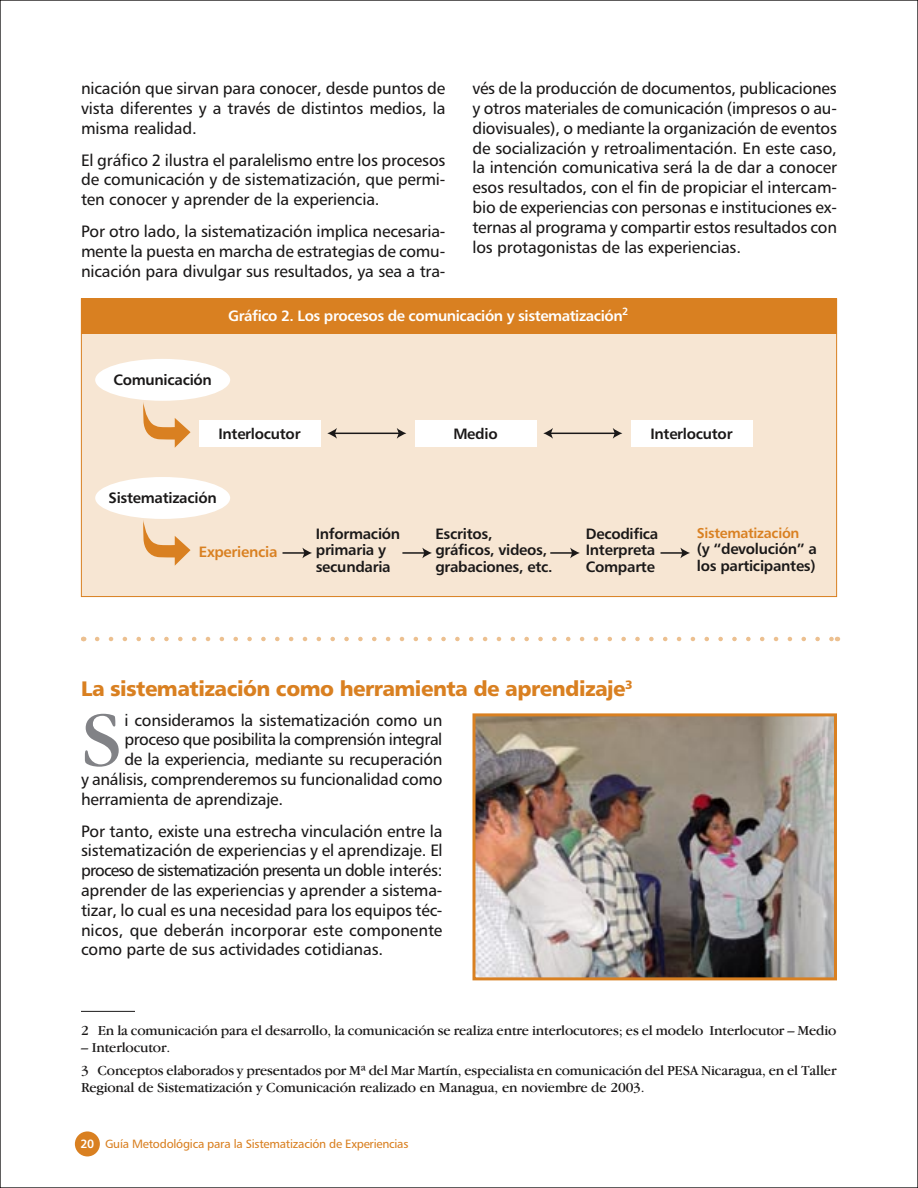
<style>
.page{position:relative;width:918px;height:1188px;background:#fff}
.page>*{position:absolute;margin:0;border:0;box-sizing:border-box;transform-origin:0 0}
.cuerpo_cap{font:79.35px "Garamond IT Cby BT";color:#818286}
.sub_1{font:21px "Humanist 777 BT Black B";letter-spacing:-.025em;color:#d98021}
.cuerpo{font:16.5px/19.8px "Humanist 777 BT Roman B";letter-spacing:-.01em;color:#1a1818;text-align:justify}
.cuerpo_cap-2{font:16.5px "Humanist 777 BT Roman B";letter-spacing:-.015em;color:#1a1818}
.t1{font:15px/16.5px "Humanist 777 BT Bold B";letter-spacing:-.02em;color:#1a1818}
.t2{font:15px "Humanist 777 BT Bold B";letter-spacing:-.03em;color:#fff}
.t3{font:15px "Humanist 777 BT Bold B";letter-spacing:-.02em;color:#d98021}
.pie_de_pág{font:14.25px/17.1px "Garamond IT Cby BT";letter-spacing:-.01em;color:#1a1818}
.t4{font:14.25px "Humanist 777 BT Bold B";letter-spacing:-.02em;color:#d98021}
.t5{font:12px "Humanist 777 BT Roman B";letter-spacing:-.02em;color:#d98021}
.s1{font-family:"Humanist 777 BT Bold B";color:#fff}
</style>
<div class="page">
<div style="left:75px;top:1131px;width:25px;height:25px;background:#d98021;border-radius:50%"></div>
<svg style="left:917px;top:0;width:1px;height:1188px"></svg>
<div style="left:81px;top:332px;width:756px;height:265px;background:#f7e6d3"></div>
<div style="left:81px;top:299px;width:756px;height:35px;background:#d98021"></div>
<div style="left:95px;top:359px;width:135px;height:42px;background:#fff;border-radius:50%"></div>
<div style="left:95px;top:477px;width:135px;height:42px;background:#fff;border-radius:50%"></div>
<svg style="left:143px;top:402px;width:48px;height:46px"></svg>
<svg style="left:143px;top:520px;width:48px;height:46px"></svg>
<div style="left:199px;top:420px;width:121px;height:27px;background:#fff"></div>
<div style="left:415px;top:420px;width:121px;height:27px;background:#fff"></div>
<div style="left:631px;top:420px;width:121px;height:27px;background:#fff"></div>
<hr style="left:334px;top:433px;width:66px;height:1px;background:#1a1818">
<svg style="left:397px;top:428px;width:9px;height:11px"></svg>
<svg style="left:327px;top:428px;width:10px;height:11px"></svg>
<hr style="left:550px;top:433px;width:66px;height:1px;background:#1a1818">
<svg style="left:613px;top:428px;width:9px;height:11px"></svg>
<svg style="left:543px;top:428px;width:10px;height:11px"></svg>
<hr style="left:283px;top:552px;width:22px;height:2px;background:#1a1818">
<svg style="left:302px;top:548px;width:10px;height:10px"></svg>
<hr style="left:402px;top:552px;width:23px;height:2px;background:#1a1818">
<svg style="left:422px;top:548px;width:10px;height:10px"></svg>
<hr style="left:550px;top:552px;width:23px;height:2px;background:#1a1818">
<svg style="left:570px;top:548px;width:10px;height:10px"></svg>
<hr style="left:661px;top:552px;width:22px;height:2px;background:#1a1818">
<svg style="left:680px;top:548px;width:10px;height:10px"></svg>
<svg style="left:83px;top:637px;width:755px;height:4px"></svg>
<hr style="left:81px;top:1011px;width:54px;height:1px;background:#1a1818">
<img style="left:477px;top:717px;width:356px;height:259px">
<div style="left:473px;top:713px;width:364px;height:267px;border:3px solid #d98021"></div>
<p class="cuerpo" style="left:81px;top:78px;width:366px">nicación que sirvan para conocer, desde puntos de vista diferentes y a través de distintos medios, la misma realidad.</p>
<p class="cuerpo" style="left:81px;top:150px;width:366px">El gráfico 2 ilustra el paralelismo entre los procesos de comunicación y de sistematización, que permi&shy;ten conocer y aprender de la experiencia.</p>
<p class="cuerpo" style="left:81px;top:221px;width:366px">Por otro lado, la sistematización implica necesaria&shy;mente la puesta en marcha de estrategias de comu&shy;nicación para divulgar sus resultados, ya sea a tra-</p>
<p class="cuerpo" style="left:472px;top:78px;width:366px">vés de la producción de documentos, publicaciones y otros materiales de comunicación (impresos o au&shy;diovisuales), o mediante la organización de eventos de socialización y retroalimentación. En este caso, la intención comunicativa será la de dar a conocer esos resultados, con el fin de propiciar el intercam&shy;bio de experiencias con personas e instituciones ex&shy;ternas al programa y compartir estos resultados con los protagonistas de las experiencias.</p>
<p class="t2" style="left:228px;top:306px;width:402px">Gráfico 2. Los procesos de comunicación y sistematización<sup>2</sup></p>
<p class="t1" style="left:113px;top:371px;width:100px">Comunicación</p>
<p class="t1" style="left:219px;top:425px;width:84px">Interlocutor</p>
<p class="t1" style="left:453px;top:425px;width:46px">Medio</p>
<p class="t1" style="left:651px;top:425px;width:84px">Interlocutor</p>
<p class="t1" style="left:109px;top:489px;width:110px">Sistematización</p>
<p class="t3" style="left:199px;top:542px;width:80px">Experiencia</p>
<p class="t1" style="left:316px;top:525px;width:86px">Información primaria y secundaria</p>
<p class="t1" style="left:435px;top:525px;width:119px">Escritos, gráficos, videos, grabaciones, etc.</p>
<p class="t1" style="left:586px;top:525px;width:74px">Decodifica<br>Interpreta<br>Comparte</p>
<p class="t4" style="left:697px;top:524px;width:104px">Sistematización</p>
<p class="t1" style="left:697px;top:541px;width:122px">(y “devolución” a los participantes)</p>
<p class="sub_1" style="left:81px;top:675px;width:553px">La sistematización como herramienta de aprendizaje<sup>3</sup></p>
<p class="cuerpo_cap" style="left:81px;top:692px;width:43px">S</p>
<p class="cuerpo_cap-2" style="left:124px;top:710px;width:320px">i consideramos la sistematización como un</p>
<p class="cuerpo_cap-2" style="left:124px;top:729px;width:320px">proceso que posibilita la comprensión integral</p>
<p class="cuerpo_cap-2" style="left:124px;top:749px;width:320px">de la experiencia, mediante su recuperación</p>
<p class="cuerpo_cap-2" style="left:81px;top:769px;width:363px">y análisis, comprenderemos su funcionalidad como</p>
<p class="cuerpo_cap-2" style="left:81px;top:789px;width:204px">herramienta de aprendizaje.</p>
<p class="cuerpo" style="left:81px;top:821px;width:363px">Por tanto, existe una estrecha vinculación entre la sistematización de experiencias y el aprendizaje. El proceso de sistematización presenta un doble interés: aprender de las experiencias y aprender a sistema&shy;tizar, lo cual es una necesidad para los equipos téc&shy;nicos, que deberán incorporar este componente como parte de sus actividades cotidianas.</p>
<p class="pie_de_pág" style="left:81px;top:1022px;width:757px">2 En la comunicación para el desarrollo, la comunicación se realiza entre interlocutores; es el modelo Interlocutor – Medio</p>
<p class="pie_de_pág" style="left:81px;top:1039px;width:91px">– Interlocutor.</p>
<p class="pie_de_pág" style="left:81px;top:1062px;width:757px">3 Conceptos elaborados y presentados por Mª del Mar Martín, especialista en comunicación del PESA Nicaragua, en el Taller<br>Regional de Sistematización y Comunicación realizado en Managua, en noviembre de 2003.</p>
<p class="t5" style="left:80px;top:1137px;width:330px"><span class="s1">20</span> Guía Metodológica para la Sistematización de Experiencias</p>
</div>
